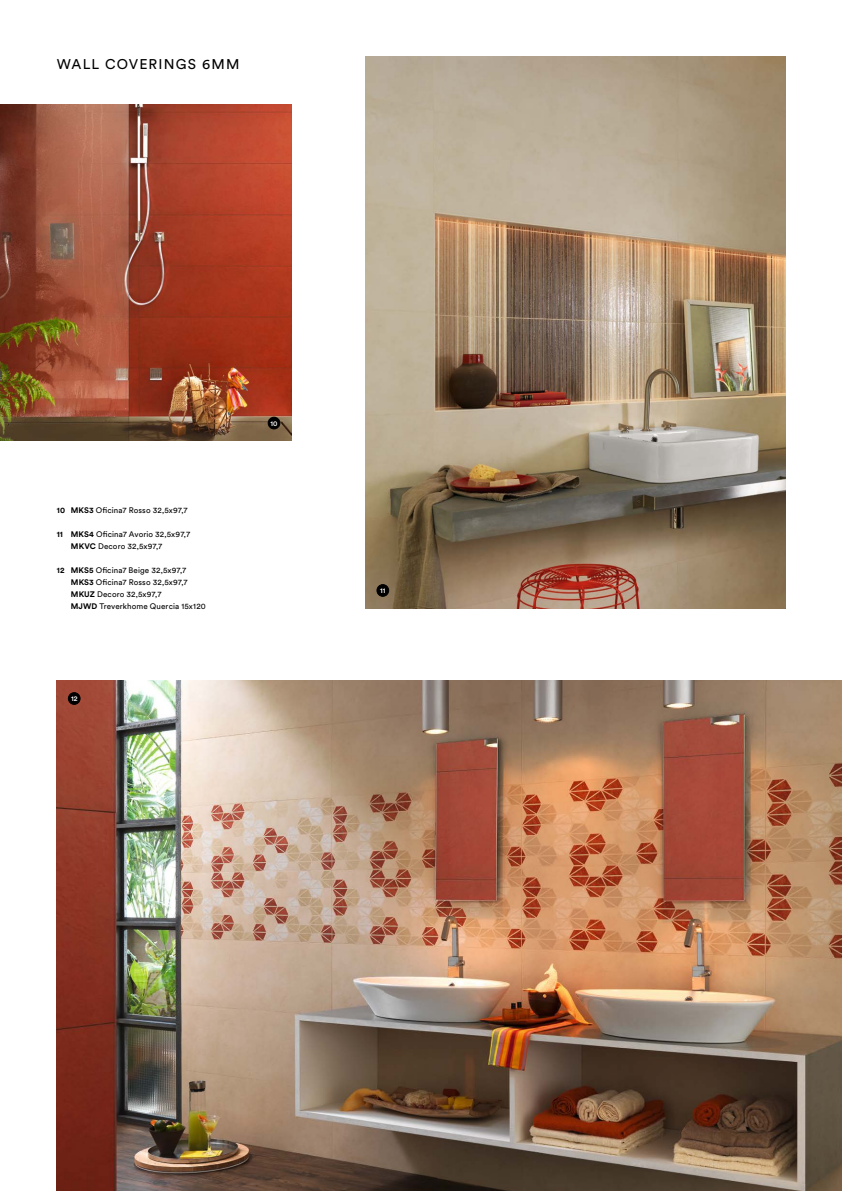
<style>
.page{position:relative;width:842px;height:1191px;background:#fff}
.page>*{position:absolute;margin:0;border:0;box-sizing:border-box;transform-origin:0 0}
.t1{font:14px "LL Circular Cyr PR";letter-spacing:.08em;color:#000}
.t2{font:8px/12px "LL Circular Cyr PR";letter-spacing:.015em;color:#000}
.t3{font:500 7px "Circular Pro";color:#fff}
.s1{font-weight:700}
</style>
<div class="page">
<img style="left:57px;top:681px;width:785px;height:510px">
<img style="left:365px;top:57px;width:420px;height:552px">
<img style="left:0;top:105px;width:292px;height:336px">
<div style="left:268px;top:417px;width:12px;height:12px;background:#000;border-radius:50%"></div>
<div style="left:268px;top:417px;width:12px;height:12px;border:1px solid #000;border-radius:50%"></div>
<div style="left:377px;top:584px;width:12px;height:12px;background:#000;border-radius:50%"></div>
<div style="left:377px;top:584px;width:12px;height:12px;border:1px solid #000;border-radius:50%"></div>
<div style="left:68px;top:692px;width:12px;height:12px;background:#000;border-radius:50%"></div>
<div style="left:68px;top:692px;width:12px;height:12px;border:1px solid #000;border-radius:50%"></div>
<h1 class="t1" style="left:57px;top:54px;width:184px">WALL COVERINGS 6MM</h1>
<p class="t2" style="left:57px;top:504px;width:133px"><span class="s1">10 MKS3</span> Oficina7 Rosso 32,5x97,7</p>
<p class="t2" style="left:71px;top:528px;width:121px;text-indent:-14px"><span class="s1">11 MKS4</span> Oficina7 Avorio 32,5x97,7<br><span class="s1">MKVC</span> Decoro 32,5x97,7</p>
<p class="t2" style="left:71px;top:564px;width:136px;text-indent:-14px"><span class="s1">12 MKS5</span> Oficina7 Beige 32,5x97,7<br><span class="s1">MKS3</span> Oficina7 Rosso 32,5x97,7<br><span class="s1">MKUZ</span> Decoro 32,5x97,7<br><span class="s1">MJWD</span> Treverkhome Quercia 15x120</p>
<p class="t3" style="left:71px;top:694px;width:8px">12</p>
<p class="t3" style="left:270px;top:418px;width:9px">10</p>
<p class="t3" style="left:380px;top:586px;width:7px">11</p>
</div>
